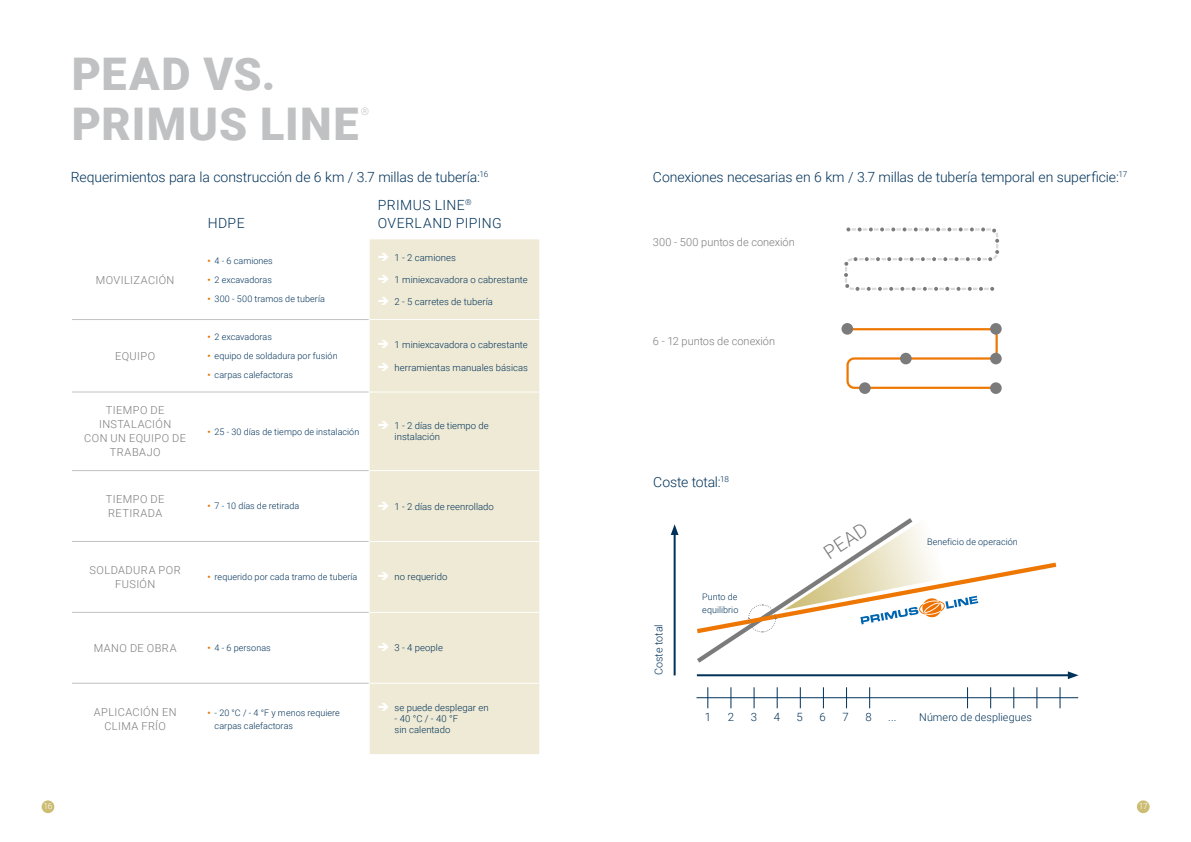
<style>
.page{position:relative;width:1191px;height:842px;background:#fff}
.page>*{position:absolute;margin:0;border:0;box-sizing:border-box;transform-origin:0 0}
.t1{font:900 45px/50px "Roboto";letter-spacing:.03em;color:#c0c1c2}
.t2{font:300 19.2px "Roboto";color:#7a7b7a}
.t3{font:300 14px "Roboto";letter-spacing:-.005em;color:#003259}
.t4{font:300 14px/18px "Roboto";letter-spacing:.03em;color:#003259}
.t5{font:300 11.4px "Roboto";color:#003259}
.t6{font:300 11px/14px "Roboto";letter-spacing:.035em;color:#7a7b7a;text-align:center}
.t7{font:300 11px "Roboto";color:#7a7b7a}
.t8{font:300 11px "Roboto";letter-spacing:-.005em;color:#7a7b7a}
.t9{font:300 10.8px "Roboto";letter-spacing:.005em;color:#003259}
.t10{font:300 10.5px "Roboto";color:#c0c1c2}
.t11{font:300 9.5px/11px "Roboto";letter-spacing:.005em;color:#003259}
.t12{font:300 9px/13px "Roboto";letter-spacing:.005em;color:#003259}
.t13{font:300 8.4px "Roboto";color:#fff}
.s1{font-family:"Arial";font-weight:400;color:#ee7602}
</style>
<div class="page">
<hr style="left:673px;top:531px;width:2px;height:144px;background:#003259">
<svg style="left:670px;top:524px;width:8px;height:11px"></svg>
<hr style="left:697px;top:674px;width:374px;height:2px;background:#003259">
<svg style="left:1067px;top:671px;width:11px;height:8px"></svg>
<hr style="left:696px;top:697px;width:382px;height:1px;background:#003259">
<svg style="left:707px;top:687px;width:1px;height:21px"></svg>
<svg style="left:730px;top:687px;width:1px;height:21px"></svg>
<svg style="left:753px;top:687px;width:1px;height:21px"></svg>
<svg style="left:776px;top:687px;width:1px;height:21px"></svg>
<svg style="left:800px;top:687px;width:1px;height:21px"></svg>
<svg style="left:823px;top:687px;width:1px;height:21px"></svg>
<svg style="left:846px;top:687px;width:1px;height:21px"></svg>
<svg style="left:869px;top:687px;width:1px;height:21px"></svg>
<svg style="left:967px;top:687px;width:1px;height:21px"></svg>
<svg style="left:990px;top:687px;width:1px;height:21px"></svg>
<svg style="left:1013px;top:687px;width:1px;height:21px"></svg>
<svg style="left:1036px;top:687px;width:1px;height:21px"></svg>
<svg style="left:1059px;top:687px;width:1px;height:21px"></svg>
<svg style="left:844px;top:227px;width:155px;height:64px"></svg>
<svg style="left:846px;top:328px;width:153px;height:62px"></svg>
<div style="left:841px;top:323px;width:12px;height:12px;background:#7a7b7a;border-radius:50%"></div>
<div style="left:990px;top:323px;width:11px;height:12px;background:#7a7b7a;border-radius:50%"></div>
<div style="left:990px;top:353px;width:11px;height:11px;background:#7a7b7a;border-radius:50%"></div>
<div style="left:990px;top:382px;width:11px;height:12px;background:#7a7b7a;border-radius:50%"></div>
<div style="left:900px;top:353px;width:11px;height:11px;background:#7a7b7a;border-radius:50%"></div>
<div style="left:859px;top:382px;width:11px;height:12px;background:#7a7b7a;border-radius:50%"></div>
<svg style="left:697px;top:518px;width:360px;height:145px"></svg>
<div style="left:370px;top:239px;width:169px;height:515px;background:#efead5"></div>
<hr style="left:370px;top:319px;width:169px;height:1px;background:#fff">
<hr style="left:370px;top:392px;width:169px;height:1px;background:#fff">
<hr style="left:370px;top:470px;width:169px;height:1px;background:#fff">
<hr style="left:370px;top:541px;width:169px;height:1px;background:#fff">
<hr style="left:370px;top:612px;width:169px;height:1px;background:#fff">
<hr style="left:370px;top:683px;width:169px;height:1px;background:#fff">
<hr style="left:72px;top:319px;width:127px;height:1px;background:#c0c1c2">
<hr style="left:199px;top:319px;width:170px;height:1px;background:#c0c1c2">
<hr style="left:72px;top:392px;width:127px;height:1px;background:#c0c1c2">
<hr style="left:199px;top:392px;width:170px;height:1px;background:#c0c1c2">
<hr style="left:72px;top:470px;width:127px;height:1px;background:#c0c1c2">
<hr style="left:199px;top:470px;width:170px;height:1px;background:#c0c1c2">
<hr style="left:72px;top:541px;width:127px;height:1px;background:#c0c1c2">
<hr style="left:199px;top:541px;width:170px;height:1px;background:#c0c1c2">
<hr style="left:72px;top:612px;width:127px;height:1px;background:#c0c1c2">
<hr style="left:199px;top:612px;width:170px;height:1px;background:#c0c1c2">
<hr style="left:72px;top:683px;width:127px;height:1px;background:#c0c1c2">
<hr style="left:199px;top:683px;width:170px;height:1px;background:#c0c1c2">
<div style="left:42px;top:800px;width:12px;height:13px;background:#cdbd74;border-radius:50%"></div>
<div style="left:1136px;top:800px;width:13px;height:13px;background:#cdbd74;border-radius:50%"></div>
<svg style="left:378px;top:252px;width:11px;height:9px"></svg>
<svg style="left:378px;top:275px;width:11px;height:8px"></svg>
<svg style="left:378px;top:297px;width:11px;height:8px"></svg>
<svg style="left:378px;top:340px;width:11px;height:8px"></svg>
<svg style="left:378px;top:362px;width:11px;height:8px"></svg>
<svg style="left:378px;top:421px;width:11px;height:8px"></svg>
<svg style="left:378px;top:501px;width:11px;height:9px"></svg>
<svg style="left:378px;top:572px;width:11px;height:8px"></svg>
<svg style="left:378px;top:643px;width:11px;height:8px"></svg>
<svg style="left:378px;top:703px;width:11px;height:8px"></svg>
<h1 class="t1" style="left:72px;top:48px;width:288px">PEAD VS.<br>PRIMUS LINE</h1>
<p class="t10" style="left:361px;top:104px;width:10px">®</p>
<h3 class="t3" style="left:71px;top:167px;width:419px">Requerimientos para la construcción de 6 km / 3.7 millas de tubería:<sup>16</sup></h3>
<h3 class="t3" style="left:653px;top:167px;width:476px">Conexiones necesarias en 6 km / 3.7 millas de tubería temporal en superficie:<sup>17</sup></h3>
<p class="t6" style="left:96px;top:272px;width:80px">MOVILIZACIÓN</p>
<p class="t6" style="left:115px;top:349px;width:42px">EQUIPO</p>
<p class="t6" style="left:84px;top:403px;width:103px">TIEMPO DE<br>INSTALACIÓN<br>CON UN EQUIPO DE<br>TRABAJO</p>
<h3 class="t3" style="left:208px;top:213px;width:38px">HDPE</h3>
<p class="t12" style="left:207px;top:254px;width:67px"><span class="s1">•</span> 4 - 6 camiones</p>
<p class="t12" style="left:207px;top:273px;width:66px"><span class="s1">•</span> 2 excavadoras</p>
<p class="t12" style="left:207px;top:291px;width:119px"><span class="s1">•</span> 300 - 500 tramos de tubería</p>
<p class="t12" style="left:207px;top:330px;width:66px"><span class="s1">•</span> 2 excavadoras</p>
<p class="t12" style="left:207px;top:349px;width:132px"><span class="s1">•</span> equipo de soldadura por fusión</p>
<p class="t12" style="left:207px;top:368px;width:87px"><span class="s1">•</span> carpas calefactoras</p>
<h3 class="t4" style="left:378px;top:196px;width:125px">PRIMUS LINE<sup>®<br></sup>OVERLAND PIPING</h3>
<p class="t11" style="left:395px;top:251px;width:63px">1 - 2 camiones</p>
<p class="t11" style="left:395px;top:274px;width:134px">1 miniexcavadora o cabrestante</p>
<p class="t11" style="left:395px;top:296px;width:100px">2 - 5 carretes de tubería</p>
<p class="t11" style="left:395px;top:339px;width:134px">1 miniexcavadora o cabrestante</p>
<p class="t11" style="left:395px;top:361px;width:135px">herramientas manuales básicas</p>
<p class="t12" style="left:207px;top:425px;width:153px"><span class="s1">•</span> 25 - 30 días de tiempo de instalación</p>
<p class="t11" style="left:395px;top:420px;width:96px">1 - 2 días de tiempo de instalación</p>
<p class="t6" style="left:106px;top:492px;width:60px;text-align:left">TIEMPO DE<br>RETIRADA</p>
<p class="t12" style="left:207px;top:499px;width:93px"><span class="s1">•</span> 7 - 10 días de retirada</p>
<p class="t11" style="left:395px;top:500px;width:101px">1 - 2 días de reenrollado</p>
<p class="t6" style="left:90px;top:563px;width:93px">SOLDADURA POR<br>FUSIÓN</p>
<p class="t12" style="left:207px;top:570px;width:151px"><span class="s1">•</span> requerido por cada tramo de tubería</p>
<p class="t11" style="left:395px;top:571px;width:54px">no requerido</p>
<p class="t6" style="left:94px;top:641px;width:84px">MANO DE OBRA</p>
<p class="t12" style="left:207px;top:641px;width:65px"><span class="s1">•</span> 4 - 6 personas</p>
<p class="t11" style="left:395px;top:642px;width:50px">3 - 4 people</p>
<p class="t6" style="left:94px;top:704px;width:84px">APLICACIÓN EN<br>CLIMA FRÍO</p>
<p class="t12" style="left:215px;top:705px;width:127px;text-indent:-7px"><span class="s1">•</span> - 20 °C / - 4 °F y menos requiere carpas calefactoras</p>
<p class="t11" style="left:395px;top:702px;width:95px">se puede desplegar en</p>
<p class="t11" style="left:395px;top:713px;width:65px">- 40 °C / - 40 °F sin calentado</p>
<p class="t7" style="left:653px;top:234px;width:143px">300 - 500 puntos de conexión</p>
<p class="t8" style="left:653px;top:333px;width:124px">6 - 12 puntos de conexión</p>
<h3 class="t3" style="left:653px;top:472px;width:77px">Coste total:<sup>18</sup></h3>
<p class="t9" style="left:651px;top:675px;width:53px;rotate:-90deg">Coste total</p>
<p class="t12" style="left:702px;top:590px;width:38px">Punto de equilibrio</p>
<h2 class="t2" style="left:818px;top:543px;width:49px;rotate:-34deg">PEAD</h2>
<p class="t5" style="left:705px;top:709px;width:8px">1</p>
<p class="t5" style="left:728px;top:709px;width:8px">2</p>
<p class="t5" style="left:751px;top:709px;width:8px">3</p>
<p class="t5" style="left:773px;top:709px;width:8px">4</p>
<p class="t5" style="left:796px;top:709px;width:8px">5</p>
<p class="t5" style="left:819px;top:709px;width:8px">6</p>
<p class="t5" style="left:842px;top:709px;width:8px">7</p>
<p class="t5" style="left:865px;top:709px;width:8px">8</p>
<p class="t5" style="left:888px;top:709px;width:10px">...</p>
<p class="t12" style="left:927px;top:534px;width:92px">Beneficio de operación</p>
<p class="t9" style="left:919px;top:709px;width:114px">Número de despliegues</p>
<p class="t13" style="left:43px;top:800px;width:10px">16</p>
<p class="t13" style="left:1138px;top:800px;width:10px">17</p>
</div>
